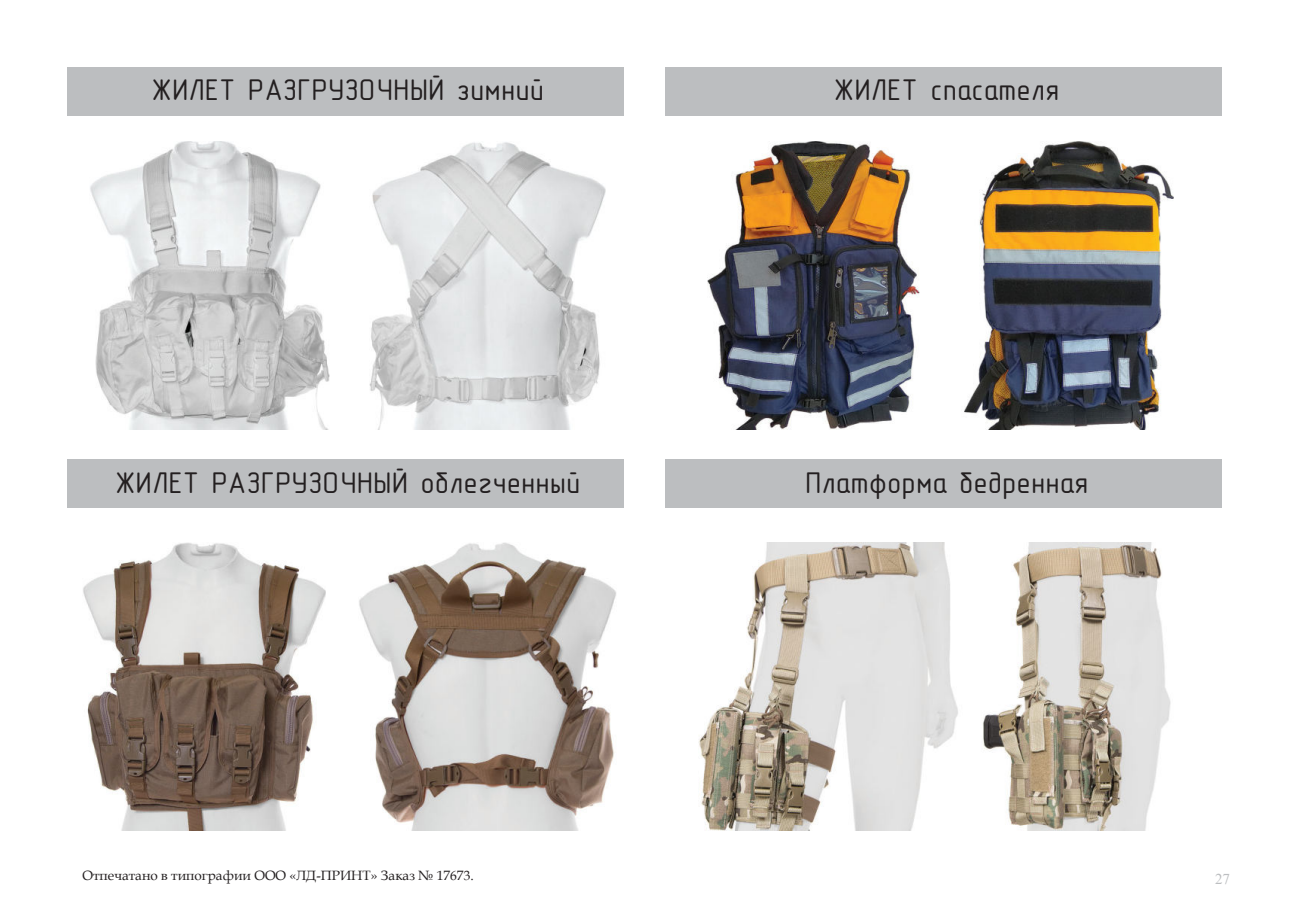
<style>
.page{position:relative;width:1289px;height:919px;background:#fff}
.page>*{position:absolute;margin:0;border:0;box-sizing:border-box;transform-origin:0 0}
.t1{font:30px "GOST Type B";color:#231f20}
.t2{font:15px "Times New Roman";color:#bcbec0}
.t3{font:13.5px "Book Antiqua";color:#231f20}
</style>
<div class="page">
<div style="left:67px;top:459px;width:556px;height:49px;background:#bcbec0"></div>
<img style="left:359px;top:542px;width:257px;height:288px">
<img style="left:83px;top:542px;width:242px;height:288px">
<div style="left:67px;top:67px;width:556px;height:49px;background:#bcbec0"></div>
<img style="left:90px;top:141px;width:240px;height:288px">
<img style="left:370px;top:142px;width:235px;height:287px">
<div style="left:665px;top:67px;width:557px;height:49px;background:#bcbec0"></div>
<img style="left:708px;top:141px;width:211px;height:288px">
<img style="left:964px;top:141px;width:209px;height:288px">
<div style="left:665px;top:459px;width:557px;height:49px;background:#bcbec0"></div>
<img style="left:699px;top:542px;width:472px;height:288px">
<p class="t1" style="left:151px;top:74px;width:394px">ЖИЛЕТ РАЗГРУЗОЧНЫЙ зимний</p>
<p class="t1" style="left:833px;top:74px;width:227px">ЖИЛЕТ спасателя</p>
<p class="t1" style="left:115px;top:466px;width:467px">ЖИЛЕТ РАЗГРУЗОЧНЫЙ облегченный</p>
<p class="t1" style="left:805px;top:466px;width:285px">Платформа бедренная</p>
<p class="t3" style="left:82px;top:865px;width:393px">Отпечатано в типографии ООО «ЛД-ПРИНТ» Заказ № 17673.</p>
<p class="t2" style="left:1215px;top:869px;width:16px">27</p>
</div>
